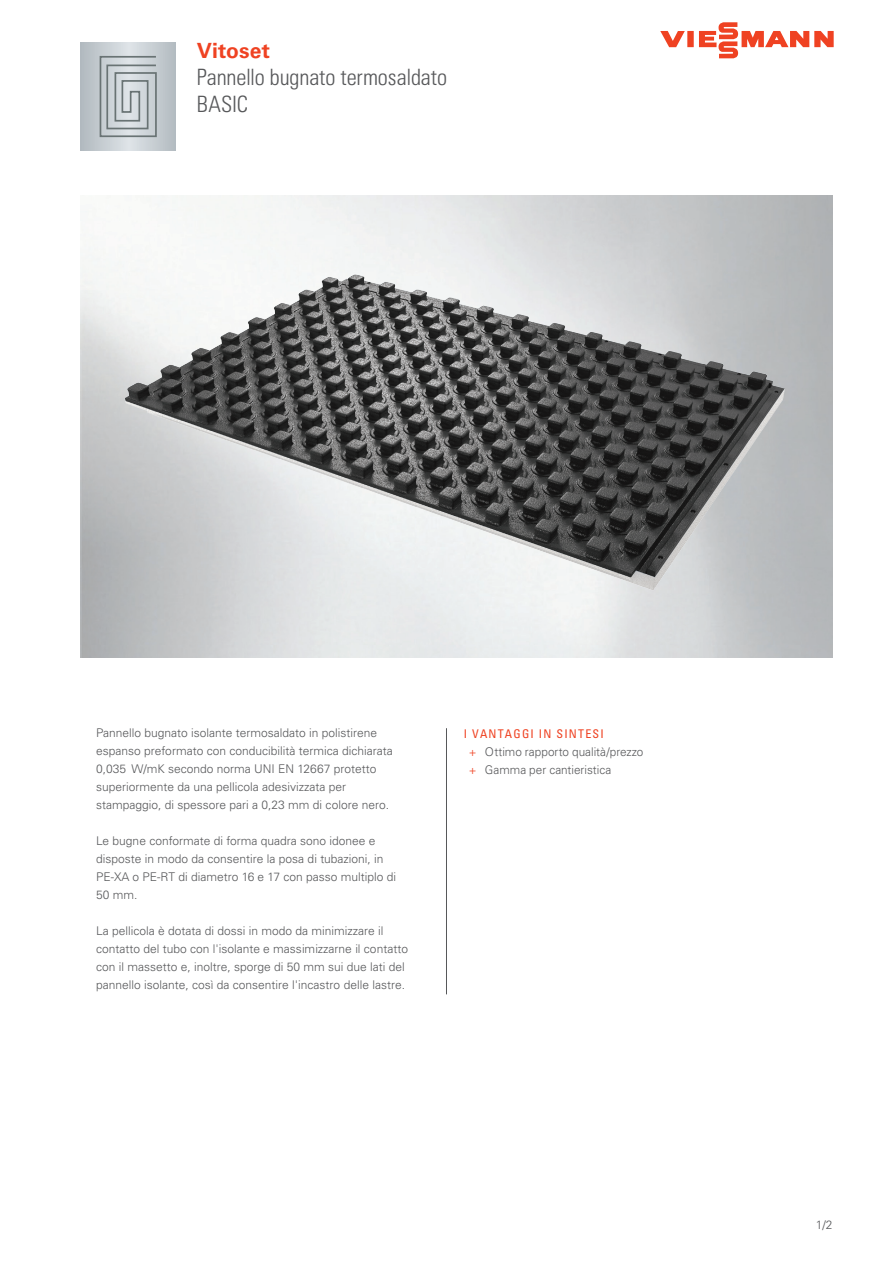
<style>
.page{position:relative;width:893px;height:1263px;background:#fff}
.page>*{position:absolute;margin:0;border:0;box-sizing:border-box;transform-origin:0 0}
.t1{font:22.5px/27px "Univers LTCYR 47 Light Cond";letter-spacing:-.005em;color:#57585a}
.t2{font:700 21px "Univers LTCYR 65";letter-spacing:.01em;color:#ef4222}
.t3{font:300 12px/18px "Univers LTCYR 45";color:#57585a}
.t4{font:condensed 12px "Univers LTCYR 57";letter-spacing:.1em;color:#ef4222}
.s1{color:#ef4222}
</style>
<div class="page">
<svg style="left:660px;top:22px;width:174px;height:36px"></svg>
<img style="left:81px;top:214px;width:750px;height:425px">
<svg style="left:81px;top:43px;width:95px;height:108px"></svg>
<svg style="left:99px;top:55px;width:59px;height:83px"></svg>
<hr style="left:446px;top:728px;width:1px;height:266px;background:#57585a">
<h2 class="t2" style="left:197px;top:36px;width:75px">Vitoset</h2>
<h1 class="t1" style="left:197px;top:62px;width:252px">Pannello bugnato termosaldato<br>BASIC</h1>
<p class="t3" style="left:96px;top:723px;width:298px">Pannello bugnato isolante termosaldato in polistirene espanso preformato con conducibilità termica dichiarata 0,035 W/mK secondo norma UNI EN 12667 protetto superiormente da una pellicola adesivizzata per stampaggio, di spessore pari a 0,23 mm di colore nero.</p>
<p class="t3" style="left:96px;top:831px;width:302px">Le bugne conformate di forma quadra sono idonee e disposte in modo da consentire la posa di tubazioni, in PE-XA o PE-RT di diametro 16 e 17 con passo multiplo di 50 mm.</p>
<p class="t3" style="left:96px;top:921px;width:313px">La pellicola è dotata di dossi in modo da minimizzare il contatto del tubo con l'isolante e massimizzarne il contatto con il massetto e, inoltre, sporge di 50 mm sui due lati del pannello isolante, così da consentire l'incastro delle lastre.</p>
<p class="t4" style="left:464px;top:726px;width:142px">I VANTAGGI IN SINTESI</p>
<p class="t3" style="left:469px;top:742px;width:176px"><span class="s1">+</span> Ottimo rapporto qualità/prezzo <span class="s1">+</span> Gamma per cantieristica</p>
<p class="t3" style="left:816px;top:1215px;width:18px">1/2</p>
</div>
